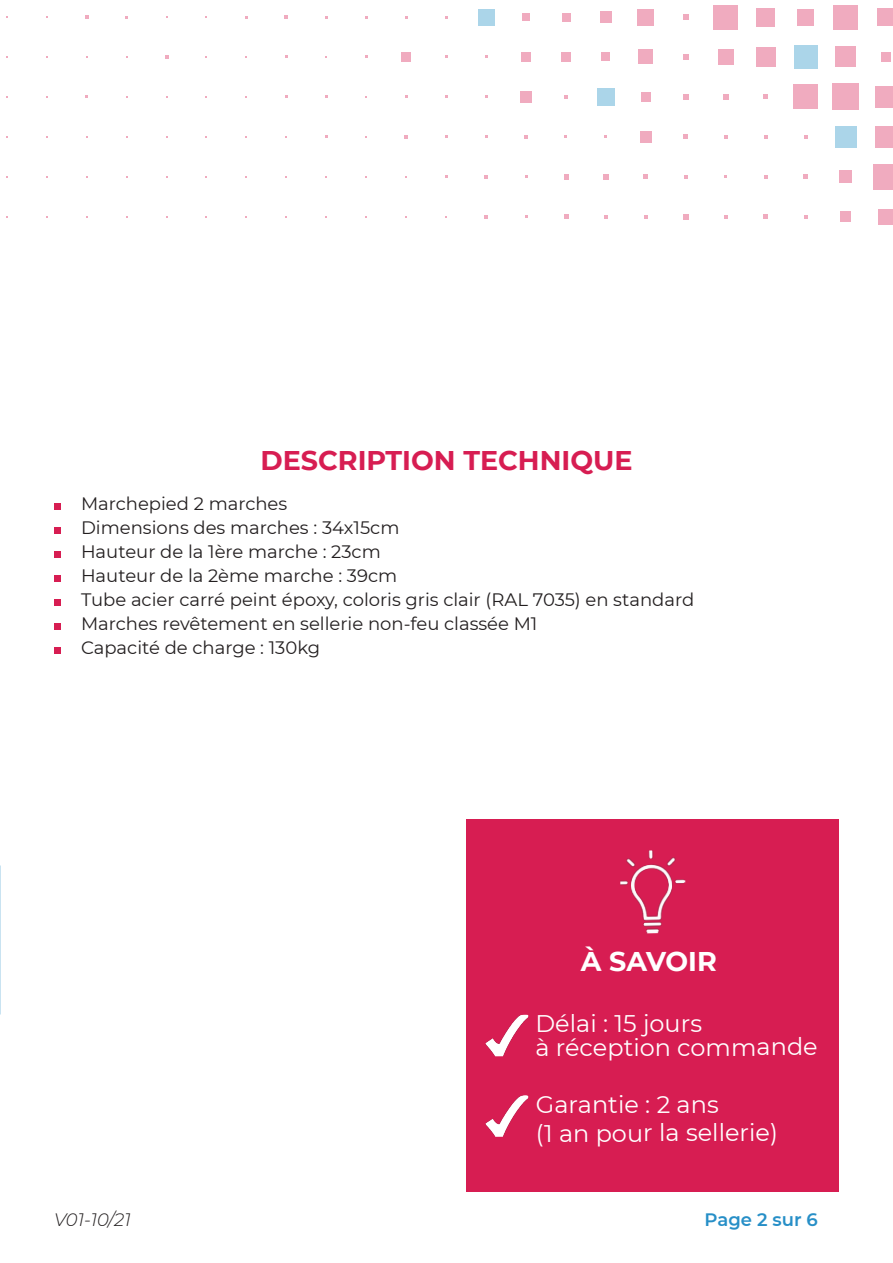
<style>
.page{position:relative;width:893px;height:1263px;background:#fff}
.page>*{position:absolute;margin:0;border:0;box-sizing:border-box;transform-origin:0 0}
.t1{font:700 27px "Montserrat";color:#d71d52}
.t2{font:700 27px "Montserrat";letter-spacing:-.005em;color:#fff}
.t3{font:24px "Montserrat";letter-spacing:-.005em;color:#fff}
.t4{font:18px "Montserrat";color:#231f20}
.t5{font:italic 300 18px "Montserrat";color:#231f20}
.t6{font:600 18px "Montserrat";color:#278fc7}
</style>
<div class="page">
<div style="left:878px;top:209px;width:14px;height:16px;background:#f0abbf"></div>
<div style="left:873px;top:164px;width:19px;height:25px;background:#f0abbf"></div>
<div style="left:875px;top:126px;width:17px;height:21px;background:#f0abbf"></div>
<div style="left:875px;top:86px;width:17px;height:22px;background:#f0abbf"></div>
<div style="left:881px;top:52px;width:9px;height:10px;background:#f0abbf"></div>
<div style="left:877px;top:8px;width:15px;height:18px;background:#f0abbf"></div>
<div style="left:840px;top:212px;width:11px;height:10px;background:#f0abbf"></div>
<div style="left:839px;top:171px;width:13px;height:12px;background:#f0abbf"></div>
<div style="left:835px;top:126px;width:21px;height:22px;background:#abd5e9"></div>
<div style="left:832px;top:84px;width:27px;height:26px;background:#f0abbf"></div>
<div style="left:835px;top:47px;width:21px;height:20px;background:#f0abbf"></div>
<div style="left:833px;top:5px;width:25px;height:24px;background:#f0abbf"></div>
<svg style="left:804px;top:215px;width:4px;height:4px"></svg>
<svg style="left:803px;top:175px;width:5px;height:4px"></svg>
<svg style="left:804px;top:135px;width:4px;height:4px"></svg>
<div style="left:793px;top:84px;width:25px;height:25px;background:#f0abbf"></div>
<div style="left:794px;top:45px;width:23px;height:24px;background:#abd5e9"></div>
<div style="left:797px;top:9px;width:17px;height:16px;background:#f0abbf"></div>
<svg style="left:763px;top:214px;width:5px;height:5px"></svg>
<svg style="left:764px;top:175px;width:4px;height:4px"></svg>
<svg style="left:764px;top:135px;width:4px;height:4px"></svg>
<svg style="left:764px;top:95px;width:4px;height:4px"></svg>
<div style="left:756px;top:47px;width:20px;height:20px;background:#f0abbf"></div>
<div style="left:756px;top:8px;width:19px;height:18px;background:#f0abbf"></div>
<svg style="left:724px;top:215px;width:3px;height:4px"></svg>
<svg style="left:724px;top:135px;width:3px;height:4px"></svg>
<svg style="left:723px;top:94px;width:5px;height:6px"></svg>
<div style="left:718px;top:49px;width:15px;height:16px;background:#f0abbf"></div>
<div style="left:713px;top:5px;width:25px;height:24px;background:#f0abbf"></div>
<svg style="left:683px;top:214px;width:5px;height:5px"></svg>
<svg style="left:684px;top:175px;width:4px;height:4px"></svg>
<svg style="left:684px;top:135px;width:4px;height:4px"></svg>
<svg style="left:683px;top:94px;width:5px;height:6px"></svg>
<svg style="left:683px;top:54px;width:5px;height:5px"></svg>
<svg style="left:683px;top:14px;width:6px;height:6px"></svg>
<svg style="left:644px;top:215px;width:4px;height:4px"></svg>
<svg style="left:644px;top:175px;width:4px;height:4px"></svg>
<div style="left:640px;top:131px;width:11px;height:11px;background:#f0abbf"></div>
<div style="left:641px;top:92px;width:9px;height:9px;background:#f0abbf"></div>
<div style="left:639px;top:50px;width:14px;height:14px;background:#f0abbf"></div>
<div style="left:638px;top:9px;width:16px;height:16px;background:#f0abbf"></div>
<svg style="left:604px;top:215px;width:4px;height:4px"></svg>
<svg style="left:603px;top:174px;width:6px;height:5px"></svg>
<div style="left:597px;top:88px;width:18px;height:18px;background:#abd5e9"></div>
<div style="left:602px;top:53px;width:8px;height:8px;background:#f0abbf"></div>
<div style="left:600px;top:11px;width:11px;height:12px;background:#f0abbf"></div>
<svg style="left:564px;top:214px;width:4px;height:5px"></svg>
<svg style="left:564px;top:174px;width:4px;height:5px"></svg>
<svg style="left:564px;top:95px;width:4px;height:4px"></svg>
<div style="left:561px;top:52px;width:9px;height:9px;background:#f0abbf"></div>
<div style="left:562px;top:13px;width:8px;height:8px;background:#f0abbf"></div>
<svg style="left:524px;top:135px;width:4px;height:3px"></svg>
<div style="left:520px;top:91px;width:12px;height:11px;background:#f0abbf"></div>
<div style="left:521px;top:52px;width:10px;height:10px;background:#f0abbf"></div>
<div style="left:522px;top:13px;width:8px;height:8px;background:#f0abbf"></div>
<svg style="left:484px;top:215px;width:4px;height:4px"></svg>
<svg style="left:484px;top:175px;width:4px;height:3px"></svg>
<div style="left:478px;top:9px;width:16px;height:16px;background:#abd5e9"></div>
<svg style="left:404px;top:135px;width:4px;height:4px"></svg>
<div style="left:401px;top:52px;width:10px;height:10px;background:#f0abbf"></div>
<svg style="left:285px;top:15px;width:3px;height:4px"></svg>
<svg style="left:165px;top:55px;width:3px;height:4px"></svg>
<svg style="left:85px;top:15px;width:3px;height:4px"></svg>
<div style="left:54px;top:503px;width:6px;height:7px;background:#d71d52"></div>
<div style="left:54px;top:527px;width:6px;height:7px;background:#d71d52"></div>
<div style="left:54px;top:551px;width:6px;height:7px;background:#d71d52"></div>
<div style="left:54px;top:575px;width:6px;height:7px;background:#d71d52"></div>
<div style="left:54px;top:599px;width:6px;height:7px;background:#d71d52"></div>
<div style="left:54px;top:623px;width:6px;height:7px;background:#d71d52"></div>
<div style="left:54px;top:647px;width:6px;height:7px;background:#d71d52"></div>
<div style="left:467px;top:820px;width:372px;height:372px;background:#d71d52"></div>
<img style="left:485px;top:1015px;width:43px;height:41px">
<img style="left:485px;top:1095px;width:43px;height:42px">
<img style="left:620px;top:850px;width:66px;height:84px">
<hr style="left:892px;top:81px;width:1px;height:119px;background:#d71d52">
<p class="t1" style="left:260px;top:441px;width:374px">DESCRIPTION TECHNIQUE</p>
<p class="t4" style="left:81px;top:491px;width:208px">Marchepied 2 marches</p>
<p class="t4" style="left:81px;top:515px;width:320px">Dimensions des marches : 34x15cm</p>
<p class="t4" style="left:81px;top:539px;width:301px">Hauteur de la 1ère marche : 23cm</p>
<p class="t4" style="left:81px;top:563px;width:318px">Hauteur de la 2ème marche : 39cm</p>
<p class="t4" style="left:81px;top:587px;width:615px">Tube acier carré peint époxy, coloris gris clair (RAL 7035) en standard</p>
<p class="t4" style="left:81px;top:611px;width:458px">Marches revêtement en sellerie non-feu classée M1</p>
<p class="t4" style="left:81px;top:635px;width:241px">Capacité de charge : 130kg</p>
<p class="t2" style="left:581px;top:942px;width:138px">À SAVOIR</p>
<p class="t3" style="left:535px;top:1007px;width:168px">Délai : 15 jours</p>
<p class="t3" style="left:535px;top:1031px;width:284px">à réception commande</p>
<p class="t3" style="left:536px;top:1088px;width:185px">Garantie : 2 ans</p>
<p class="t3" style="left:536px;top:1116px;width:244px">(1 an pour la sellerie)</p>
<p class="t5" style="left:54px;top:1208px;width:78px">V01-10/21</p>
<p class="t6" style="left:705px;top:1207px;width:115px">Page 2 sur 6</p>
</div>
